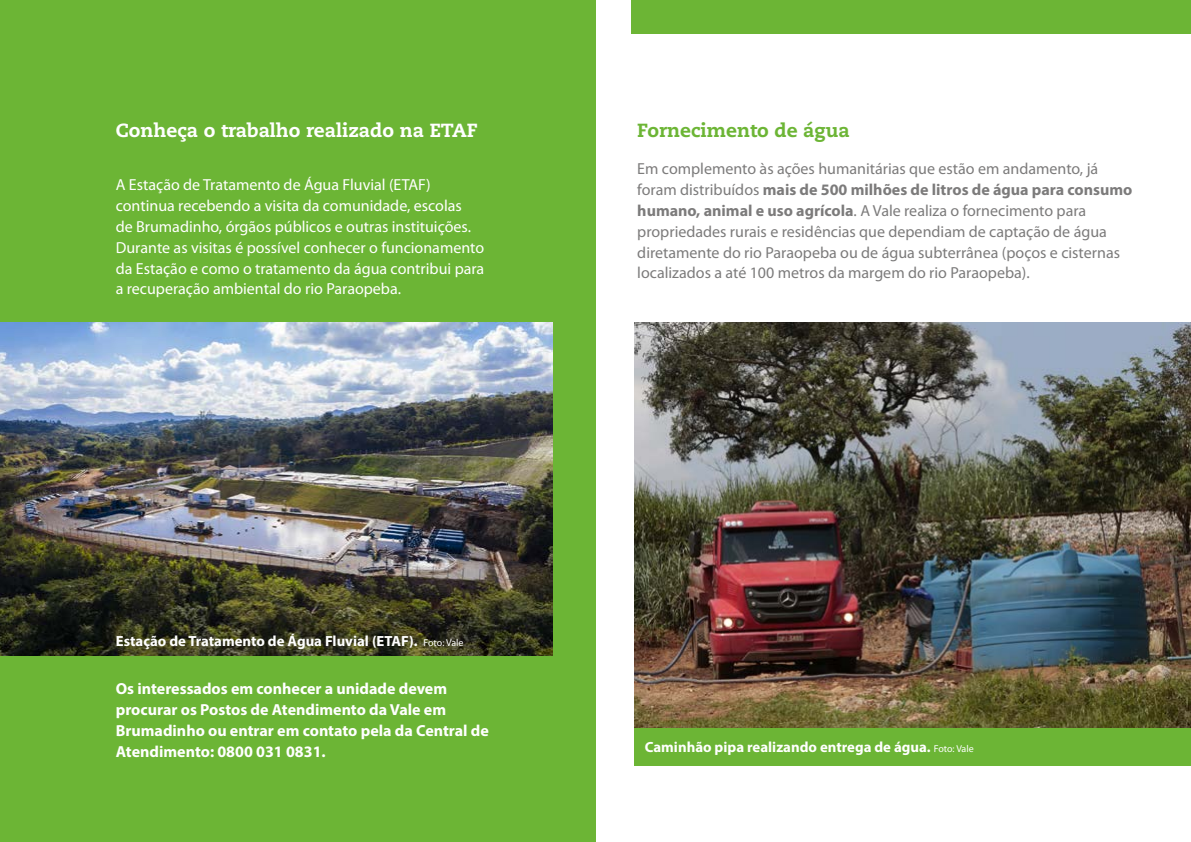
<style>
.page{position:relative;width:1191px;height:842px;background:#fff}
.page>*{position:absolute;margin:0;border:0;box-sizing:border-box;transform-origin:0 0}
.t1{font:800 19px "Caecilia LT Std";color:#fff}
.t2{font:800 19px "Caecilia LT Std";color:#6cb535}
.t3{font:16px/21px "Myriad Pro";color:#7c7b7b}
.t4{font:16px/21px "Myriad Pro";color:#fff}
.t5{font:700 16px/21px "Myriad Pro";color:#fff}
.t6{font:700 14.8px "Myriad Pro";color:#fff}
.s1{font-weight:400;font-size:10px}
.s2{font-weight:700}
</style>
<div class="page">
<div style="left:0;top:0;width:595px;height:842px;background:#6cb535"></div>
<div style="left:632px;top:0;width:559px;height:34px;background:#6cb535"></div>
<img style="left:0;top:322px;width:553px;height:333px">
<img style="left:634px;top:322px;width:557px;height:406px">
<div style="left:634px;top:728px;width:557px;height:37px;background:#6cb535"></div>
<p class="t1" style="left:116px;top:118px;width:363px">Conheça o trabalho realizado na ETAF</p>
<p class="t4" style="left:116px;top:173px;width:370px">A Estação de Tratamento de Água Fluvial (ETAF) continua recebendo a visita da comunidade, escolas<br>de Brumadinho, órgãos públicos e outras instituições.<br>Durante as visitas é possível conhecer o funcionamento da Estação e como o tratamento da água contribui para a recuperação ambiental do rio Paraopeba.</p>
<p class="t6" style="left:116px;top:632px;width:349px">Estação de Tratamento de Água Fluvial (ETAF). <span class="s1">Foto: Vale</span></p>
<p class="t5" style="left:116px;top:677px;width:375px">Os interessados em conhecer a unidade devem procurar os Postos de Atendimento da Vale em Brumadinho ou entrar em contato pela da Central de Atendimento: 0800 031 0831.</p>
<p class="t2" style="left:637px;top:118px;width:214px">Fornecimento de água</p>
<p class="t3" style="left:637px;top:157px;width:496px">Em complemento às ações humanitárias que estão em andamento, já foram distribuídos <span class="s2">mais de 500 milhões de litros de água para consumo humano, animal e uso agrícola</span>. A Vale realiza o fornecimento para propriedades rurais e residências que dependiam de captação de água diretamente do rio Paraopeba ou de água subterrânea (poços e cisternas localizados a até 100 metros da margem do rio Paraopeba).</p>
<p class="t6" style="left:645px;top:737px;width:330px">Caminhão pipa realizando entrega de água. <span class="s1">Foto: Vale</span></p>
</div>
